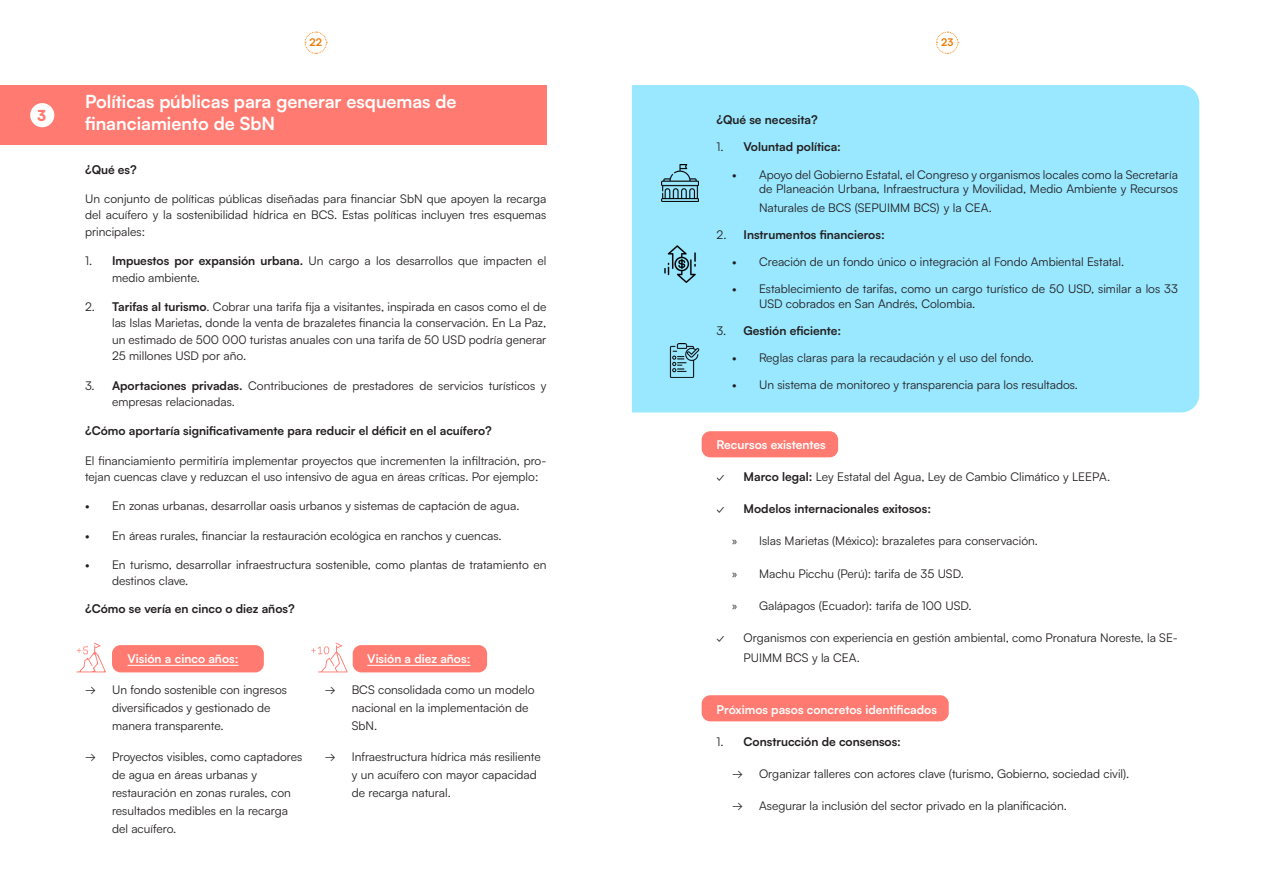
<style>
.page{position:relative;width:1263px;height:893px;background:#fff}
.page>*{position:absolute;margin:0;border:0;box-sizing:border-box;transform-origin:0 0}
.t1{font:700 18px/21.6px "Satoshi";color:#fff}
.t2{font:900 15px "Satoshi";color:#ff7a70}
.t3{font:12px/18px "Satoshi";color:#231f20}
.t4{font:700 12px "Satoshi";color:#231f20}
.t5{font:700 12px "Satoshi";color:#fff}
.t6{font:700 10.5px "Satoshi";color:#ee7b08}
.s1{font-weight:700}
.s2{font-weight:400}
.s3{font-family:"Myriad Pro"}
</style>
<div class="page">
<svg style="left:936px;top:31px;width:23px;height:23px"></svg>
<svg style="left:304px;top:31px;width:23px;height:23px"></svg>
<div style="left:702px;top:431px;width:136px;height:26px;background:#ff7a70;border-radius:9px"></div>
<div style="left:702px;top:695px;width:247px;height:26px;background:#ff7a70;border-radius:9px"></div>
<div style="left:0;top:85px;width:546px;height:59px;background:#ff7a70"></div>
<div style="left:632px;top:85px;width:567px;height:327px;background:#99e8ff"></div>
<div style="left:30px;top:103px;width:24px;height:24px;background:#fff;border-radius:50%"></div>
<div style="left:353px;top:645px;width:134px;height:27px;background:#ff7a70;border-radius:9px"></div>
<div style="left:112px;top:645px;width:152px;height:27px;background:#ff7a70;border-radius:9px"></div>
<svg style="left:76px;top:643px;width:30px;height:29px"></svg>
<svg style="left:311px;top:643px;width:37px;height:29px"></svg>
<hr style="left:128px;top:665px;width:110px;height:1px;background:#fff">
<hr style="left:367px;top:665px;width:103px;height:1px;background:#fff">
<img style="left:668px;top:344px;width:33px;height:33px">
<img style="left:661px;top:245px;width:38px;height:37px">
<img style="left:661px;top:164px;width:38px;height:38px">
<p class="t2" style="left:37px;top:104px;width:10px">3</p>
<p class="t6" style="left:309px;top:34px;width:14px">22</p>
<p class="t6" style="left:941px;top:34px;width:14px">23</p>
<h1 class="t1" style="left:85px;top:90px;width:373px">Políticas públicas para generar esquemas de financiamiento de SbN</h1>
<p class="t4" style="left:85px;top:160px;width:53px">¿Qué es?</p>
<p class="t3" style="left:85px;top:190px;width:463px;line-height:16.5px;text-align:justify">Un conjunto de políticas públicas diseñadas para financiar SbN que apoyen la recarga del acuífero y la sostenibilidad hídrica en BCS. Estas políticas incluyen tres esquemas principales:</p>
<p class="t3" style="left:112px;top:252px;width:436px;line-height:16.5px;text-indent:-27px">1. <span class="s1">Impuestos por expansión urbana.</span> Un cargo a los desarrollos que impacten el medio ambiente.</p>
<p class="t3" style="left:112px;top:298px;width:436px;line-height:16.5px;text-align:justify;text-indent:-27px">2. <span class="s1">Tarifas al turismo</span>. Cobrar una tarifa fija a visitantes, inspirada en casos como el de las Islas Marietas, donde la venta de brazaletes financia la conservación. En La Paz, un estimado de 500 000 turistas anuales con una tarifa de 50 USD podría generar 25 millones USD por año.</p>
<p class="t3" style="left:112px;top:377px;width:436px;line-height:16.5px;text-indent:-27px">3. <span class="s1">Aportaciones privadas.</span> Contribuciones de prestadores de servicios turísticos y empresas relacionadas.</p>
<p class="t4" style="left:85px;top:422px;width:408px">¿Cómo aportaría significativamente para reducir el déficit en el acuífero?</p>
<p class="t3" style="left:85px;top:452px;width:463px;line-height:16.5px">El financiamiento permitiría implementar proyectos que incrementen la infiltración, pro&shy;tejan cuencas clave y reduzcan el uso intensivo de agua en áreas críticas. Por ejemplo:</p>
<p class="t3" style="left:85px;top:497px;width:436px">• En zonas urbanas, desarrollar oasis urbanos y sistemas de captación de agua.</p>
<p class="t3" style="left:85px;top:526px;width:418px">• En áreas rurales, financiar la restauración ecológica en ranchos y cuencas.</p>
<p class="t3" style="left:112px;top:556px;width:436px;line-height:16.5px;text-indent:-27px">• En turismo, desarrollar infraestructura sostenible, como plantas de tratamiento en destinos clave.</p>
<p class="t4" style="left:85px;top:599px;width:211px">¿Cómo se vería en cinco o diez años?</p>
<p class="t5" style="left:128px;top:650px;width:112px">Visión a cinco años:</p>
<p class="t3" style="left:112px;top:680px;width:177px;text-indent:-27px">→ Un fondo sostenible con ingresos diversificados y gestionado de manera transparente.</p>
<p class="t3" style="left:112px;top:747px;width:192px;text-indent:-27px">→ Proyectos visibles, como captadores de agua en áreas urbanas y restauración en zonas rurales, con resultados medibles en la recarga del acuífero.</p>
<p class="t5" style="left:367px;top:650px;width:105px">Visión a diez años:</p>
<p class="t3" style="left:352px;top:680px;width:184px;text-indent:-27px">→ BCS consolidada como un modelo nacional en la implementación de<br>SbN.</p>
<p class="t3" style="left:352px;top:747px;width:190px;text-indent:-27px">→ Infraestructura hídrica más resiliente y un acuífero con mayor capacidad de recarga natural.</p>
<p class="t4" style="left:716px;top:111px;width:103px">¿Qué se necesita?</p>
<p class="t4" style="left:716px;top:138px;width:126px"><span class="s2">1.</span> Voluntad política:</p>
<p class="t3" style="left:732px;top:167px;width:447px;line-height:14.4px;text-align:right">• Apoyo del Gobierno Estatal, el Congreso y organismos locales como la Secretaría de Planeación Urbana, Infraestructura y Movilidad, Medio Ambiente y Recursos</p>
<p class="t3" style="left:759px;top:198px;width:234px">Naturales de BCS (SEPUIMM BCS) y la CEA.</p>
<p class="t4" style="left:716px;top:226px;width:170px"><span class="s2">2.</span> Instrumentos financieros:</p>
<p class="t3" style="left:732px;top:252px;width:394px">• Creación de un fondo único o integración al Fondo Ambiental Estatal.</p>
<p class="t3" style="left:759px;top:281px;width:420px;line-height:14.4px;text-indent:-27px">• Establecimiento de tarifas, como un cargo turístico de 50 USD, similar a los 33<br>USD cobrados en San Andrés, Colombia.</p>
<p class="t4" style="left:716px;top:322px;width:126px"><span class="s2">3.</span> Gestión eficiente:</p>
<p class="t3" style="left:732px;top:348px;width:304px">• Reglas claras para la recaudación y el uso del fondo.</p>
<p class="t3" style="left:732px;top:375px;width:348px">• Un sistema de monitoreo y transparencia para los resultados.</p>
<p class="t5" style="left:716px;top:436px;width:111px">Recursos existentes</p>
<p class="t3" style="left:716px;top:467px;width:395px">✓ <span class="s1">Marco legal:</span> Ley Estatal del Agua, Ley de Cambio Climático y LEEPA.</p>
<p class="t4" style="left:716px;top:500px;width:216px"><span class="s2">✓</span> Modelos internacionales exitosos:</p>
<p class="t3" style="left:732px;top:532px;width:307px"><span class="s3">»</span> Islas Marietas (México): brazaletes para conservación.</p>
<p class="t3" style="left:732px;top:564px;width:233px"><span class="s3">»</span> Machu Picchu (Perú): tarifa de 35 USD.</p>
<p class="t3" style="left:732px;top:596px;width:241px"><span class="s3">»</span> Galápagos (Ecuador): tarifa de 100 USD.</p>
<p class="t3" style="left:743px;top:628px;width:436px;line-height:19.5px;text-indent:-27px">✓ Organismos con experiencia en gestión ambiental, como Pronatura Noreste, la SE-<br>PUIMM BCS y la CEA.</p>
<p class="t5" style="left:716px;top:700px;width:222px">Próximos pasos concretos identificados</p>
<p class="t4" style="left:716px;top:733px;width:186px"><span class="s2">1.</span> Construcción de consensos:</p>
<p class="t3" style="left:732px;top:764px;width:399px">→ Organizar talleres con actores clave (turismo, Gobierno, sociedad civil).</p>
<p class="t3" style="left:732px;top:796px;width:336px">→ Asegurar la inclusión del sector privado en la planificación.</p>
</div>
